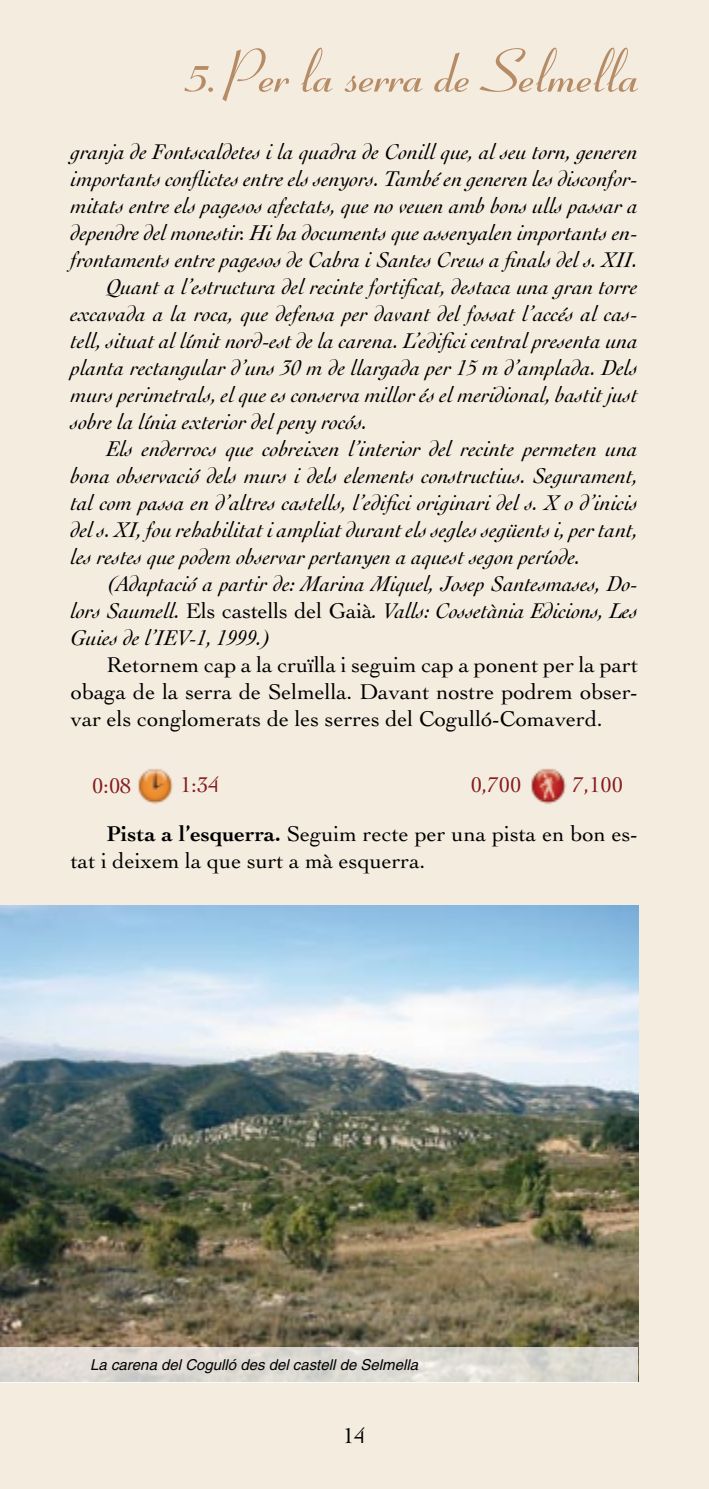
<style>
.page{position:relative;width:709px;height:1489px;background:#fff}
.page>*{position:absolute;margin:0;border:0;box-sizing:border-box;transform-origin:0 0}
.t1{font:700 60px "Coronet";color:#b68c66}
.t2{font:italic 22.5px "Cochin";color:#000}
.t3{font:22.5px/27px "Cochin";color:#000;text-align:justify}
.t4{font:22.5px "Cochin";color:#841c1e}
.t5{font:italic 15px "Helvetica";color:#000}
.s1{font-style:normal}
.s2{color:#841c1e}
.s3{font-weight:700}
</style>
<div class="page">
<div style="left:0;top:0;width:708px;height:1488px;background:#f5ece0"></div>
<svg style="left:708px;top:0;width:1px;height:1488px"></svg>
<img style="left:520px;top:757px;width:55px;height:56px">
<img style="left:127px;top:758px;width:56px;height:55px">
<img style="left:0;top:905px;width:638px;height:442px">
<svg style="left:0;top:1347px;width:638px;height:35px;fill:#dedbd4"></svg>
<h1 class="t1" style="left:184px;top:37px;width:455px">5. Per la serra de Selmella</h1>
<p class="t2" style="left:71px;top:139px;width:568px">granja de Fontscaldetes i la quadra de Conill que, al seu torn, generen</p>
<p class="t2" style="left:71px;top:166px;width:568px">importants conflictes entre els senyors. També en generen les disconfor-</p>
<p class="t2" style="left:71px;top:193px;width:568px">mitats entre els pagesos afectats, que no veuen amb bons ulls passar a</p>
<p class="t2" style="left:71px;top:220px;width:568px">dependre del monestir. Hi ha documents que assenyalen importants en-</p>
<p class="t2" style="left:71px;top:247px;width:568px">frontaments entre pagesos de Cabra i Santes Creus a finals del s. XII.</p>
<p class="t2" style="left:106px;top:274px;width:533px">Quant a l’estructura del recinte fortificat, destaca una gran torre</p>
<p class="t2" style="left:71px;top:301px;width:568px">excavada a la roca, que defensa per davant del fossat l’accés al cas-</p>
<p class="t2" style="left:71px;top:328px;width:568px">tell, situat al límit nord-est de la carena. L’edifici central presenta una</p>
<p class="t2" style="left:71px;top:355px;width:568px">planta rectangular d’uns 30 m de llargada per 15 m d’amplada. Dels</p>
<p class="t2" style="left:71px;top:382px;width:568px">murs perimetrals, el que es conserva millor és el meridional, bastit just</p>
<p class="t2" style="left:71px;top:409px;width:298px">sobre la línia exterior del peny rocós.</p>
<p class="t2" style="left:106px;top:436px;width:533px">Els enderrocs que cobreixen l’interior del recinte permeten una</p>
<p class="t2" style="left:71px;top:463px;width:568px">bona observació dels murs i dels elements constructius. Segurament,</p>
<p class="t2" style="left:71px;top:490px;width:568px">tal com passa en d’altres castells, l’edifici originari del s. X o d’inicis</p>
<p class="t2" style="left:71px;top:517px;width:569px">del s. XI, fou rehabilitat i ampliat durant els segles següents i, per tant,</p>
<p class="t2" style="left:71px;top:544px;width:511px">les restes que podem observar pertanyen a aquest segon període.</p>
<p class="t2" style="left:106px;top:571px;width:533px">(Adaptació a partir de: Marina Miquel, Josep Santesmases, Do-</p>
<p class="t2" style="left:71px;top:598px;width:568px">lors Saumell. <span class="s1">Els castells del Gaià</span>. Valls: Cossetània Edicions, Les</p>
<p class="t2" style="left:71px;top:625px;width:202px">Guies de l’IEV-1, 1999.)</p>
<p class="t3" style="left:71px;top:651px;width:568px;text-indent:35px">Retornem cap a la cruïlla i seguim cap a ponent per la part obaga de la serra de Selmella. Davant nostre podrem obser&shy;var els conglomerats de les serres del Cogulló-Comaverd.</p>
<p class="t4" style="left:92px;top:772px;width:41px">0:08</p>
<p class="t4" style="left:180px;top:772px;width:40px">1:34</p>
<p class="t4" style="left:470px;top:772px;width:52px">0,700</p>
<p class="t3" style="left:106px;top:761px;width:533px;line-height:48.2px;text-indent:466px"><span class="s2">7,100<br></span><span class="s3">Pista a l’esquerra.</span> Seguim recte per una pista en bon es-</p>
<p class="t3" style="left:71px;top:846px;width:356px">tat i deixem la que surt a mà esquerra.</p>
<p class="t5" style="left:90px;top:1356px;width:329px">La carena del Cogulló des del castell de Selmella</p>
<p class="t3" style="left:343px;top:1421px;width:23px">14</p>
</div>
